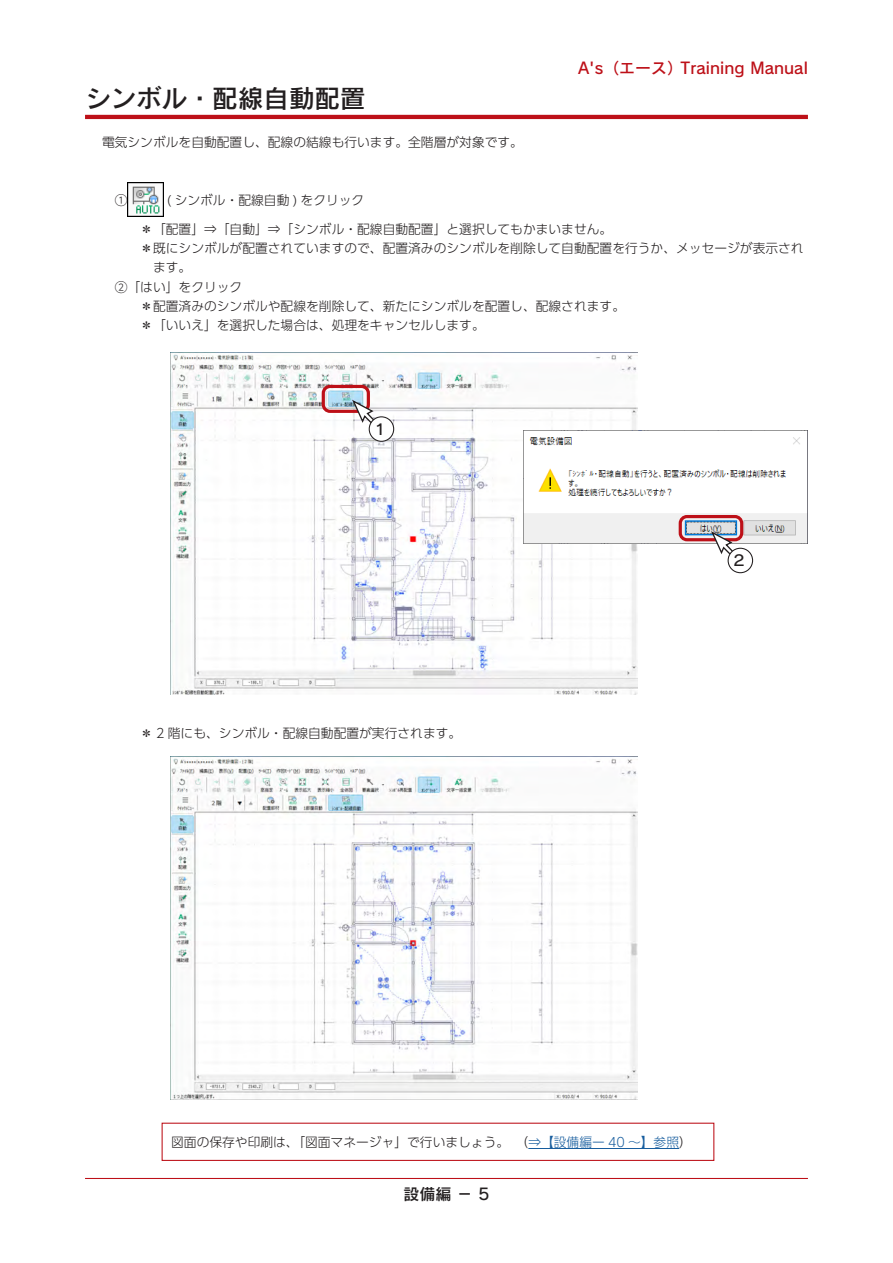
<style>
.page{position:relative;width:893px;height:1263px;background:#fff}
.page>*{position:absolute;margin:0;border:0;box-sizing:border-box;transform-origin:0 0}
.大見出し{font:25.5px "Rodin Pro N DB";color:#231f20}
.t1{font:15.9px "Rodin Pro N DB";color:#bd1018}
.t2{font:15.9px "Rodin Pro N DB";color:#231f20}
.本文{font:14.85px "Rodin Pro N DB";color:#231f20}
.操作{font:300 12.75px/19.2px "UD Shin Go Pr 6 N";color:#231f20}
.参考{font:300 12.75px "UD Shin Go Pr 6 N";color:#231f20}
.本文-2{font:300 12.75px "UD Shin Go Pr 6 N";color:#231f20}
.s1{color:#175d9e}
</style>
<div class="page">
<hr style="left:85px;top:1178px;width:723px;height:1px;background:#bd1018">
<hr style="left:85px;top:115px;width:723px;height:4px;background:#bd1018">
<img style="left:128px;top:183px;width:36px;height:34px">
<hr style="left:528px;top:1148px;width:151px;height:1px;background:#175d9e">
<div style="left:162px;top:1123px;width:552px;height:38px;border:1px solid #bd1018"></div>
<img style="left:170px;top:353px;width:468px;height:342px">
<img style="left:524px;top:430px;width:284px;height:114px">
<div style="left:322px;top:385px;width:48px;height:28px;border:3px solid #bd1018;border-radius:7px"></div>
<svg style="left:351px;top:398px;width:25px;height:27px"></svg>
<div style="left:369px;top:417px;width:25px;height:24px;background:#fff;border-radius:50%"></div>
<div style="left:369px;top:416px;width:25px;height:26px;border:1px solid #231f20;border-radius:50%"></div>
<div style="left:679px;top:515px;width:64px;height:26px;border:3px solid #bd1018;border-radius:7px"></div>
<svg style="left:710px;top:530px;width:25px;height:26px"></svg>
<div style="left:728px;top:548px;width:25px;height:25px;background:#fff;border-radius:50%"></div>
<div style="left:728px;top:548px;width:25px;height:25px;border:1px solid #231f20;border-radius:50%"></div>
<img style="left:170px;top:757px;width:468px;height:343px">
<p class="大見出し" style="left:85px;top:81px;width:282px">シンボル・配線自動配置</p>
<p class="本文-2" style="left:102px;top:132px;width:422px">電気シンボルを自動配置し、配線の結線も行います。全階層が対象です。</p>
<p class="t1" style="left:578px;top:57px;width:231px">A's（エース）Training Manual</p>
<p class="操作" style="left:115px;top:190px;width:14px">①</p>
<p class="操作" style="left:167px;top:190px;width:199px">( シンボル・配線自動 ) をクリック</p>
<p class="操作" style="left:140px;top:219px;width:473px">＊「配置」⇒「自動」⇒「シンボル・配線自動配置」と選択してもかまいません。</p>
<p class="操作" style="left:153px;top:238px;width:652px;text-indent:-13px">＊既にシンボルが配置されていますので、配置済みのシンボルを削除して自動配置を行うか、メッセージが表示されます。</p>
<p class="操作" style="left:115px;top:277px;width:129px">②「はい」をクリック</p>
<p class="操作" style="left:140px;top:296px;width:486px">＊配置済みのシンボルや配線を削除して、新たにシンボルを配置し、配線されます。</p>
<p class="操作" style="left:140px;top:315px;width:346px">＊「いいえ」を選択した場合は、処理をキャンセルします。</p>
<p class="本文" style="left:373px;top:419px;width:16px">１</p>
<p class="操作" style="left:140px;top:723px;width:322px">＊ 2 階にも、シンボル・配線自動配置が実行されます。</p>
<p class="本文" style="left:732px;top:551px;width:16px">２</p>
<p class="参考" style="left:171px;top:1131px;width:522px">図面の保存や印刷は、「図面マネージャ」で行いましょう。　（<span class="s1">⇒【設備編ー 40 ～】参照</span>）</p>
<p class="t2" style="left:404px;top:1184px;width:87px">設備編 － 5</p>
</div>
